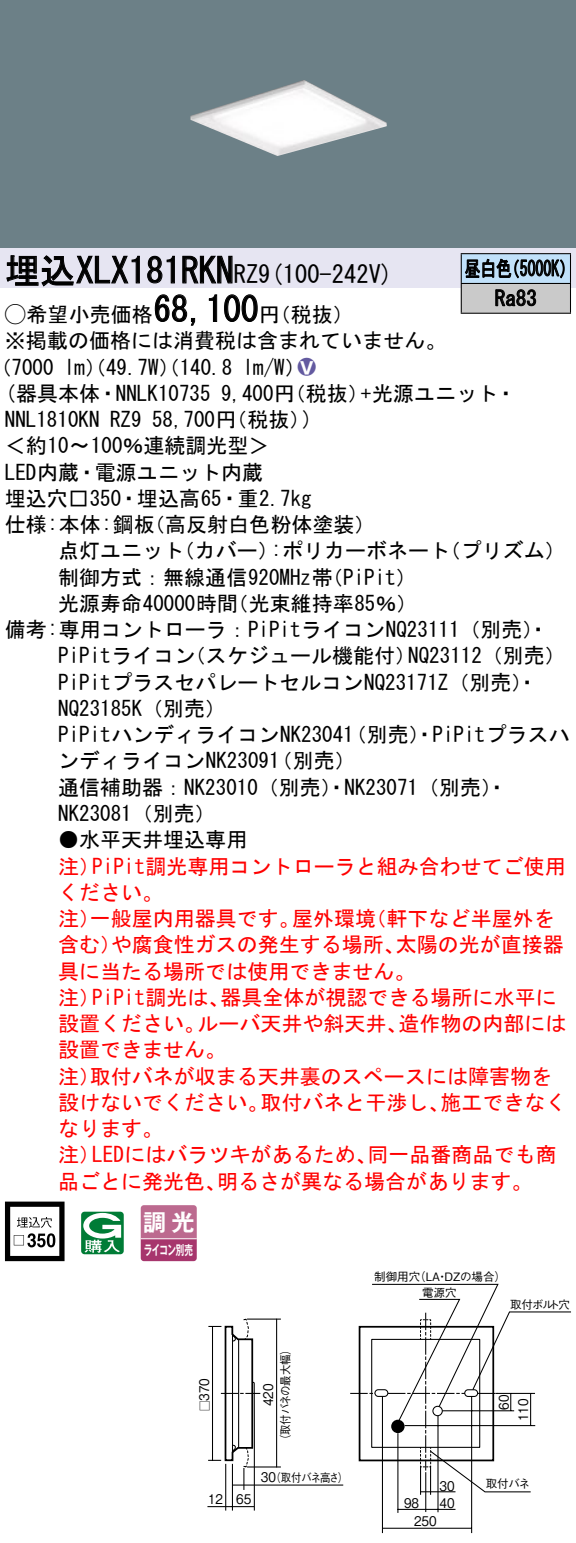
<style>
.page{position:relative;width:576px;height:1543px;background:#fff}
.page>*{position:absolute;margin:0;border:0;box-sizing:border-box;transform-origin:0 0}
.t1{font:35px "MS Gothic";color:#000}
.t2{font:24.5px "MS Gothic";color:#000}
.t3{font:23.1px "Gothic MB101 Pro De Bold 90 pv RKSJ H";color:#fff}
.t4{font:21px/26.2px "MS Gothic";color:#000}
.t5{font:21px/26.2px "MS Gothic";color:#f00}
.t6{font:21px/29.8px "MS Gothic";color:#000;scale:.75 1}
.t7{font:21px "Ford Classification 1";color:#635aa0}
.t8{font:13.3px/19.2px "Gothic BBB Pro Medium 90 pv RKSJ H";color:#000;scale:.9 1}
.t9{font:13.3px "Gothic MB101 Pro De Bold 90 pv RKSJ H";letter-spacing:-.05em;color:#fff;scale:.65 1}
.t10{font:11.55px "Gothic BBB Pro Medium 90 pv RKSJ H";letter-spacing:-.025em;color:#000}
.t11{font:11.55px "Gothic BBB Pro Medium 90 pv RKSJ H";letter-spacing:-.025em;color:#000;scale:.9 1}
.s1{font-size:24.5px}
.s2{font-family:"Ford Classification 1"}
.s3{color:#fff}
</style>
<div class="page">
<div style="left:0;top:0;width:575px;height:248px;background:#6c8087"></div>
<img style="left:190px;top:80px;width:197px;height:76px">
<div style="left:0;top:248px;width:575px;height:40px;background:#e6e5f2"></div>
<svg style="left:6px;top:255px;width:134px;height:32px"></svg>
<svg style="left:147px;top:255px;width:28px;height:29px"></svg>
<svg style="left:182px;top:255px;width:51px;height:29px"></svg>
<svg style="left:154px;top:294px;width:42px;height:32px"></svg>
<svg style="left:208px;top:294px;width:9px;height:28px"></svg>
<svg style="left:224px;top:294px;width:34px;height:28px"></svg>
<svg style="left:5px;top:1201px;width:59px;height:59px"></svg>
<svg style="left:47px;top:1233px;width:8px;height:14px"></svg>
<svg style="left:81px;top:1211px;width:43px;height:43px"></svg>
<svg style="left:140px;top:1205px;width:56px;height:55px;background:#b55984"></svg>
<hr style="left:141px;top:1237px;width:55px;height:2px;background:#fff">
<div style="left:461px;top:254px;width:109px;height:29px;background:#c1e1fa"></div>
<div style="left:461px;top:283px;width:109px;height:30px;background:#cacaca"></div>
<hr style="left:460px;top:253px;width:110px;height:1px;background:#000">
<hr style="left:569px;top:254px;width:2px;height:29px;background:#000">
<hr style="left:460px;top:283px;width:110px;height:1px;background:#000">
<hr style="left:569px;top:284px;width:2px;height:29px;background:#000">
<hr style="left:460px;top:312px;width:110px;height:2px;background:#000">
<svg style="left:460px;top:254px;width:104px;height:59px"></svg>
<hr style="left:397px;top:1432px;width:1px;height:80px;background:#000">
<hr style="left:381px;top:1396px;width:2px;height:136px;background:#000">
<hr style="left:471px;top:1396px;width:1px;height:136px;background:#000">
<hr style="left:437px;top:1415px;width:1px;height:96px;background:#000">
<hr style="left:397px;top:1508px;width:58px;height:1px;background:#000">
<hr style="left:382px;top:1527px;width:89px;height:1px;background:#000">
<hr style="left:425px;top:1471px;width:1px;height:40px;background:#000">
<hr style="left:207px;top:1505px;width:47px;height:1px;background:#000">
<svg style="left:350px;top:1283px;width:220px;height:211px"></svg>
<div style="left:371px;top:1338px;width:109px;height:109px;border:1px solid #000"></div>
<hr style="left:247px;top:1318px;width:34px;height:1px;background:#000">
<hr style="left:247px;top:1466px;width:34px;height:1px;background:#000">
<hr style="left:232px;top:1484px;width:111px;height:1px;background:#000">
<hr style="left:276px;top:1318px;width:1px;height:148px;background:#000">
<svg style="left:208px;top:1318px;width:52px;height:193px"></svg>
<h1 class="t1" style="left:5px;top:253px;width:255px">埋込XLX181RKN<span class="s1">RZ</span></h1>
<p class="t2" style="left:258px;top:262px;width:136px">(9 100-242 (V</p>
<h1 class="t1" style="left:153px;top:292px;width:106px">68,100</h1>
<p class="t4" style="left:5px;top:301px;width:442px"><span class="s2">A</span>希望小売価格<br>※掲載の価格には消費税は含まれていません。</p>
<p class="t7" style="left:298px;top:356px;width:19px">2<span class="s3">8</span></p>
<p class="t4" style="left:259px;top:301px;width:96px">（円税抜(</p>
<p class="t4" style="left:243px;top:354px;width:64px">l m (W/</p>
<p class="t4" style="left:-9px;top:354px;width:65px">（7000</p>
<p class="t4" style="left:64px;top:354px;width:169px">lm）（49.7 ）（W 140.8</p>
<p class="t6" style="left:494px;top:254px;width:57px;text-indent:-30px">昼白色<br>Ra83</p>
<p class="t6" style="left:504px;top:254px;width:96px">（5000 (K</p>
<p class="t4" style="left:5px;top:380px;width:207px">(器具本体・NNLK10735</p>
<p class="t4" style="left:221px;top:380px;width:149px">9,400 （円税抜）</p>
<p class="t4" style="left:361px;top:380px;width:157px">+光源ユニット・</p>
<p class="t4" style="left:152px;top:406px;width:160px">58,700 （円税抜(</p>
<p class="t4" style="left:302px;top:406px;width:12px">(</p>
<p class="t4" style="left:5px;top:406px;width:96px">NNL1810KN</p>
<p class="t4" style="left:5px;top:432px;width:266px">＜約10〜100％連続調光型&lt;</p>
<p class="t4" style="left:5px;top:459px;width:259px">LED内蔵・電源ユニット内蔵</p>
<p class="t4" style="left:5px;top:485px;width:308px">埋込穴□350・埋込高65・重2.7kg</p>
<p class="t4" style="left:144px;top:511px;width:233px">（高反射白色粉体塗装(</p>
<p class="t4" style="left:110px;top:406px;width:33px">RZ9</p>
<p class="t4" style="left:5px;top:511px;width:151px">仕様:本体:鋼板</p>
<p class="t4" style="left:174px;top:537px;width:106px">（カバー）</p>
<p class="t4" style="left:58px;top:537px;width:127px">点灯ユニット</p>
<p class="t4" style="left:439px;top:537px;width:127px">（プリズム(</p>
<p class="t4" style="left:271px;top:537px;width:181px">:ポリカーボネート</p>
<p class="t4" style="left:227px;top:564px;width:191px;text-indent:-169px">制御方式：無線通信920MHz帯<br>（光束維持率85％(</p>
<p class="t4" style="left:322px;top:564px;width:96px">（PiPit(</p>
<p class="t4" style="left:58px;top:590px;width:181px">光源寿命40000時間</p>
<p class="t4" style="left:5px;top:616px;width:545px">備考:専用コントローラ：PiPitライコンNQ23111（別売・(</p>
<p class="t4" style="left:408px;top:642px;width:159px">NQ23112（別売(</p>
<p class="t4" style="left:185px;top:642px;width:232px">（スケジュール機能付）</p>
<p class="t4" style="left:58px;top:642px;width:139px">PiPitライコン</p>
<p class="t4" style="left:58px;top:669px;width:481px">PiPitプラスセパレートセルコンNQ23171 （Z 別売・(</p>
<p class="t4" style="left:58px;top:695px;width:169px">NQ23185 （K 別売(</p>
<p class="t4" style="left:346px;top:721px;width:225px">（別売）・PiPitプラスハ</p>
<p class="t4" style="left:58px;top:721px;width:299px;text-align:right">PiPitハンディライコンNK23041（別売(</p>
<p class="t4" style="left:58px;top:747px;width:450px">ンディライコンNK23091<br>通信補助器：NK23010（別売）・NK23071（別売・(<br>NK23081（別売(</p>
<p class="t4" style="left:58px;top:826px;width:190px">●水平天井埋込専用</p>
<p class="t5" style="left:92px;top:852px;width:475px">PiPit調光専用コントローラと組み合わせてご使用</p>
<p class="t5" style="left:58px;top:852px;width:106px">注）<br>ください。</p>
<p class="t5" style="left:90px;top:905px;width:211px">一般屋内用器具です。</p>
<p class="t5" style="left:292px;top:905px;width:85px">屋外環境</p>
<p class="t5" style="left:365px;top:905px;width:190px">（軒下など半屋外を</p>
<p class="t5" style="left:58px;top:905px;width:43px">注）</p>
<p class="t5" style="left:111px;top:931px;width:295px">や腐食性ガスの発生する場所、</p>
<p class="t5" style="left:395px;top:931px;width:170px">太陽の光が直接器</p>
<p class="t5" style="left:58px;top:931px;width:64px">含む）</p>
<p class="t5" style="left:58px;top:957px;width:358px">具に当たる場所では使用できません。</p>
<p class="t5" style="left:220px;top:984px;width:337px">器具全体が視認できる場所に水平に</p>
<p class="t5" style="left:58px;top:984px;width:43px">注）</p>
<p class="t5" style="left:92px;top:984px;width:139px">PiPit調光は、</p>
<p class="t5" style="left:197px;top:1010px;width:211px">ルーバ天井や斜天井、</p>
<p class="t5" style="left:398px;top:1010px;width:170px">造作物の内部には</p>
<p class="t5" style="left:58px;top:1010px;width:148px">設置ください。</p>
<p class="t5" style="left:58px;top:1036px;width:169px">設置できません。</p>
<p class="t5" style="left:90px;top:1062px;width:463px">取付バネが収まる天井裏のスペースには障害物を</p>
<p class="t5" style="left:58px;top:1062px;width:43px">注）</p>
<p class="t5" style="left:260px;top:1089px;width:190px">取付バネと干渉し、</p>
<p class="t5" style="left:440px;top:1089px;width:128px">施工できなく</p>
<p class="t5" style="left:58px;top:1089px;width:211px">設けないでください。なります。</p>
<p class="t5" style="left:92px;top:1141px;width:286px">LEDにはバラツキがあるため、</p>
<p class="t5" style="left:367px;top:1141px;width:190px">同一品番商品でも商</p>
<p class="t5" style="left:58px;top:1141px;width:43px">注）</p>
<p class="t5" style="left:58px;top:1167px;width:169px">品ごとに発光色、</p>
<p class="t5" style="left:217px;top:1167px;width:317px">明るさが異なる場合があります。</p>
<p class="t3" style="left:143px;top:1202px;width:53px">調光</p>
<p class="t9" style="left:144px;top:1238px;width:77px">ライコン別売</p>
<p class="t8" style="left:193px;top:1400px;width:27px;rotate:-90deg">370</p>
<p class="t11" style="left:195px;top:1410px;width:13px;rotate:-90deg">□</p>
<p class="t8" style="left:208px;top:1487px;width:18px">12</p>
<p class="t8" style="left:236px;top:1487px;width:18px">65</p>
<p class="t11" style="left:276px;top:1445px;width:114px;rotate:-90deg">（取付バネの最大幅(</p>
<p class="t11" style="left:270px;top:1468px;width:88px">（取付バネ高さ(</p>
<p class="t8" style="left:257px;top:1405px;width:27px;rotate:-90deg">420</p>
<p class="t8" style="left:261px;top:1465px;width:18px">30</p>
<p class="t10" style="left:414px;top:1267px;width:93px">（LA DZの場合(</p>
<p class="t10" style="left:374px;top:1267px;width:48px">制御用穴</p>
<p class="t10" style="left:436px;top:1267px;width:13px">・</p>
<p class="t10" style="left:422px;top:1282px;width:36px">電源穴</p>
<p class="t10" style="left:510px;top:1294px;width:61px">取付ボルト穴</p>
<p class="t8" style="left:404px;top:1490px;width:18px">98</p>
<p class="t8" style="left:439px;top:1473px;width:18px">30</p>
<p class="t8" style="left:439px;top:1491px;width:18px">40</p>
<p class="t8" style="left:414px;top:1509px;width:27px">250</p>
<p class="t8" style="left:492px;top:1421px;width:31px;text-indent:12px;rotate:-90deg">60<br>110</p>
<p class="t10" style="left:485px;top:1474px;width:46px">取付バネ</p>
</div>
